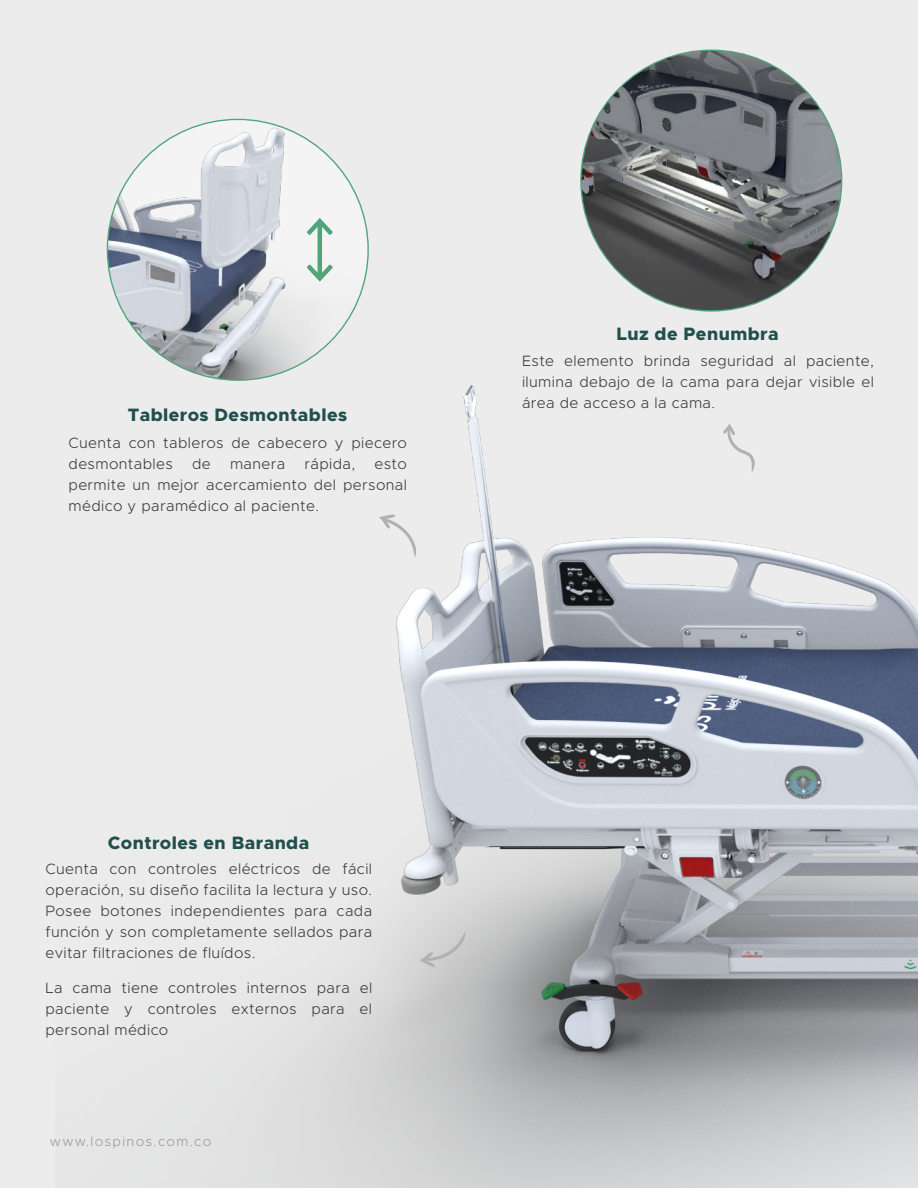
<style>
.page{position:relative;width:918px;height:1188px;background:#ececec}
.page>*{position:absolute;margin:0;border:0;box-sizing:border-box;transform-origin:0 0}
.t1{font:800 18px "Metropolis";letter-spacing:.025em;color:#214f4e}
.t2{font:300 15px/21px "Metropolis";letter-spacing:.025em;color:#3c3c3b;text-align:justify}
.t3{font:300 13.5px "Metropolis";letter-spacing:.1em;color:#9c9b9b}
</style>
<div class="page">
<img style="left:204px;top:380px;width:714px;height:808px">
<img style="left:581px;top:50px;width:261px;height:261px;border-radius:130px">
<img style="left:107px;top:123px;width:261px;height:257px">
<svg style="left:723px;top:424px;width:32px;height:49px"></svg>
<svg style="left:379px;top:514px;width:37px;height:44px"></svg>
<svg style="left:420px;top:931px;width:45px;height:36px;background:#ccc"></svg>
<hr style="left:318px;top:222px;width:4px;height:56px;background:#50a57a">
<svg style="left:305px;top:263px;width:29px;height:20px"></svg>
<svg style="left:305px;top:217px;width:29px;height:19px"></svg>
<p class="t1" style="left:128px;top:404px;width:221px">Tableros Desmontables</p>
<p class="t2" style="left:69px;top:433px;width:340px">Cuenta con tableros de cabecero y piecero desmontables</p>
<p class="t2" style="left:192px;top:454px;width:20px">de</p>
<p class="t2" style="left:230px;top:454px;width:57px">manera</p>
<p class="t2" style="left:305px;top:454px;width:52px">rápida,</p>
<p class="t2" style="left:69px;top:454px;width:340px;text-indent:306px">esto permite un mejor acercamiento del personal médico y paramédico al paciente.</p>
<p class="t1" style="left:616px;top:322px;width:164px">Luz de Penumbra</p>
<p class="t2" style="left:522px;top:350px;width:354px">Este elemento brinda seguridad al paciente, ilumina debajo de la cama para dejar visible el área de acceso a la cama.</p>
<p class="t1" style="left:108px;top:832px;width:203px">Controles en Baranda</p>
<p class="t2" style="left:45px;top:859px;width:328px">Cuenta con controles eléctricos de fácil operación, su diseño facilita la lectura y uso.<br>Posee botones independientes para cada función y son completamente sellados para evitar filtraciones de fluídos.</p>
<p class="t2" style="left:45px;top:977px;width:328px">La cama tiene controles internos para el paciente y controles externos para el personal médico</p>
<p class="t3" style="left:50px;top:1133px;width:163px">www.lospinos.com.co</p>
</div>
